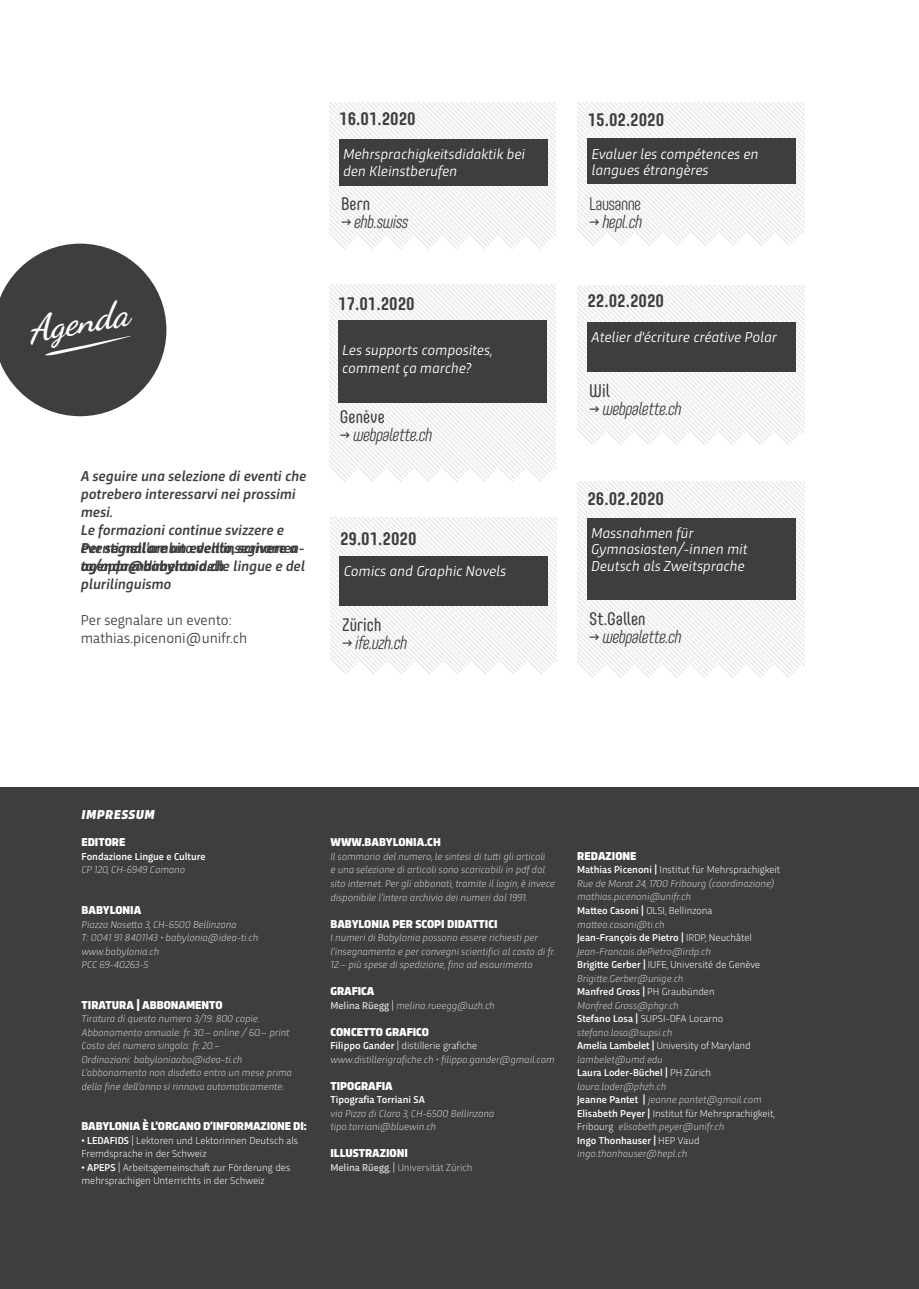
<style>
.page{position:relative;width:919px;height:1289px;background:#fff}
.page>*{position:absolute;margin:0;border:0;box-sizing:border-box;transform-origin:0 0}
.t1{font:italic 700 36px "Dancing Script";color:#fff}
.t2{font:italic 300 18px "Core Mellow 37 Cn";letter-spacing:-.03em;color:#3e3e3f}
.t3{font:700 18px "Core Mellow 67 Cn";color:#3e3e3f}
.t4{font:18px "Core Mellow 47 Cn";color:#3e3e3f}
.t5{font:300 18px "Core Mellow 37 Cn";letter-spacing:-.03em;color:#3e3e3f}
.t6{font:italic 15px/16.5px "Trasandina";color:#fff}
.t7{font:italic 500 15px/18px "Trasandina";color:#3e3e3f}
.t8{font:italic 700 15px/18px "Trasandina";color:#3e3e3f}
.t9{font:15px/18px "Trasandina";color:#3e3e3f}
.t10{font:italic 900 13.5px "Trasandina";letter-spacing:.05em;color:#fff}
.t11{font:900 12px "Trasandina";color:#fff}
.t12{font:italic 300 10.5px/13.5px "Trasandina";color:#d1d2d4}
.t13{font:300 10.5px/13.5px "Trasandina";color:#fff}
.t14{font:500 10.5px "Trasandina";color:#fff}
.t15{font:300 10.5px "Trasandina";color:#d1d2d4}
.s1{font-style:normal}
.s2{font-weight:500}
.s3{font-weight:500;font-style:normal}
.s4{font-style:normal;color:#fff}
.s5{font-weight:500;font-style:normal;color:#fff}
.s6{font-style:italic}
.s7{color:#fff}
</style>
<div class="page">
<div style="left:0;top:787px;width:918px;height:501px;background:#3e3e3f"></div>
<svg style="left:0;top:243px;width:166px;height:173px"></svg>
<svg style="left:578px;top:285px;width:226px;height:160px"></svg>
<div style="left:587px;top:322px;width:208px;height:49px;background:#3e3e3f"></div>
<svg style="left:330px;top:517px;width:226px;height:158px"></svg>
<div style="left:339px;top:556px;width:209px;height:49px;background:#3e3e3f"></div>
<svg style="left:578px;top:482px;width:226px;height:196px"></svg>
<div style="left:587px;top:517px;width:208px;height:82px;background:#3e3e3f"></div>
<svg style="left:329px;top:284px;width:226px;height:197px"></svg>
<div style="left:338px;top:320px;width:208px;height:83px;background:#3e3e3f"></div>
<svg style="left:578px;top:103px;width:226px;height:143px"></svg>
<div style="left:587px;top:139px;width:208px;height:45px;background:#3e3e3f"></div>
<svg style="left:330px;top:103px;width:226px;height:146px"></svg>
<div style="left:339px;top:139px;width:208px;height:47px;background:#3e3e3f"></div>
<h1 class="t1" style="left:25px;top:308px;width:103px;rotate:-10deg">Agenda</h1>
<h3 class="t7" style="left:81px;top:466px;width:227px">A seguire una selezione di eventi che potrebero interessarvi nei prossimi mesi.</h3>
<h3 class="t8" style="left:81px;top:538px;width:218px">Per segna are un ev nto, scrivere a agenda@babylonia.ch</h3>
<h3 class="t7" style="left:81px;top:520px;width:226px">Le formazioni continue svizzere e eventi nell’ambito dell’insegnamen&shy;to/apprendimento delle lingue e del plurilinguismo</h3>
<h3 class="t9" style="left:81px;top:610px;width:168px">Per segnalare un evento: mathias.picenoni@unifr.ch</h3>
<h2 class="t3" style="left:339px;top:106px;width:78px">16.01.2020</h2>
<h3 class="t6" style="left:343px;top:145px;width:183px">Mehrsprachigkeitsdidaktik bei den Kleinstberufen</h3>
<h2 class="t4" style="left:341px;top:191px;width:31px">Bern</h2>
<h2 class="t2" style="left:341px;top:209px;width:68px"><span class="s1">→</span> ehb.swiss</h2>
<h2 class="t3" style="left:338px;top:290px;width:78px">17.01.2020</h2>
<h3 class="t6" style="left:342px;top:340px;width:152px;line-height:18px">Les supports composites, comment ça marche?</h3>
<h2 class="t4" style="left:340px;top:403px;width:46px">Genève</h2>
<h2 class="t2" style="left:340px;top:422px;width:94px"><span class="s1">→</span> webpalette.ch</h2>
<h2 class="t3" style="left:340px;top:525px;width:78px">29.01.2020</h2>
<h3 class="t6" style="left:344px;top:562px;width:164px">Comics and Graphic Novels</h3>
<h2 class="t4" style="left:342px;top:611px;width:41px">Zürich</h2>
<h2 class="t2" style="left:342px;top:629px;width:66px"><span class="s1">→</span> ife.uzh.ch</h2>
<h2 class="t3" style="left:587px;top:106px;width:78px">15.02.2020</h2>
<h3 class="t6" style="left:591px;top:144px;width:168px">Evaluer les compétences en langues étrangères</h3>
<h2 class="t5" style="left:589px;top:191px;width:54px">Lausanne</h2>
<h2 class="t2" style="left:589px;top:209px;width:54px"><span class="s1">→</span> hepl.ch</h2>
<h2 class="t3" style="left:587px;top:287px;width:78px">22.02.2020</h2>
<h3 class="t6" style="left:591px;top:328px;width:187px">Atelier d'écriture créative Polar</h3>
<h2 class="t4" style="left:589px;top:377px;width:22px">Wil</h2>
<h2 class="t2" style="left:589px;top:395px;width:94px"><span class="s1">→</span> webpalette.ch</h2>
<h2 class="t3" style="left:587px;top:485px;width:78px">26.02.2020</h2>
<h3 class="t6" style="left:591px;top:523px;width:158px">Massnahmen für<br>Gymnasiasten/-innen mit<br>Deutsch als Zweitsprache</h3>
<h2 class="t4" style="left:589px;top:605px;width:58px">St.Gallen</h2>
<h2 class="t2" style="left:589px;top:623px;width:94px"><span class="s1">→</span> webpalette.ch</h2>
<p class="t10" style="left:81px;top:805px;width:74px">IMPRESSUM</p>
<p class="t11" style="left:81px;top:833px;width:45px">EDITORE</p>
<p class="t14" style="left:81px;top:848px;width:126px">Fondazione Lingue e Culture</p>
<p class="t12" style="left:81px;top:862px;width:105px">CP 120, CH-6949 Comano</p>
<p class="t11" style="left:81px;top:901px;width:61px">BABYLONIA</p>
<p class="t12" style="left:81px;top:916px;width:178px">Piazza Nosetto 3, CH-6500 Bellinzona<br>T: 0041 91 8401143 • babylonia@idea-ti.ch www.babylonia.ch<br>PCC 69-40263-5</p>
<p class="t11" style="left:81px;top:995px;width:143px">TIRATURA | ABBONAMENTO</p>
<p class="t12" style="left:81px;top:1011px;width:212px">Tiratura di questo numero 3/19: 800 copie.<br>Abbonamento annuale: fr. 30.– online / 60.– print Costo del numero singolo: fr. 20.–<br>Ordinazioni: babyloniaabo@idea-ti.ch L’abbonamento non disdetto entro un mese prima della fine dell’anno si rinnova automaticamente.</p>
<p class="t11" style="left:81px;top:1117px;width:226px">BABYLONIA È L’ORGANO D’INFORMAZIONE DI:</p>
<p class="t13" style="left:81px;top:1132px;width:218px"><span class="s2">• LEDAFIDS</span> | Lektoren und Lektorinnen Deutsch als<br>Fremdsprache in der Schweiz</p>
<p class="t13" style="left:81px;top:1159px;width:210px"><span class="s2">• APEPS</span> | Arbeitsgemeinschaft zur Förderung des mehrsprachigen Unterrichts in der Schweiz</p>
<p class="t11" style="left:330px;top:833px;width:112px">WWW.BABYLONIA.CH</p>
<p class="t12" style="left:330px;top:849px;width:226px">Il sommario del numero, le sintesi di tutti gli articoli<br>e una selezione di articoli sono scaricabili in pdf dal sito internet. Per gli abbonati, tramite il login, è invece disponibile l’intero archivio dei numeri dal 1991.</p>
<p class="t11" style="left:330px;top:914px;width:168px">BABYLONIA PER SCOPI DIDATTICI</p>
<p class="t12" style="left:330px;top:930px;width:226px">I numeri di Babylonia possono essere richiesti per l’insegnamento e per convegni scientifici al costo di fr.<br>12.– più spese di spedizione, fino ad esaurimento</p>
<p class="t11" style="left:330px;top:982px;width:46px">GRAFICA</p>
<p class="t12" style="left:330px;top:997px;width:166px"><span class="s3">Melina Rüegg</span> <span class="s4">|</span> melina.rueegg@uzh.ch</p>
<p class="t11" style="left:330px;top:1022px;width:100px">CONCETTO GRAFICO</p>
<p class="t12" style="left:330px;top:1038px;width:226px"><span class="s5">Filippo Gander</span> <span class="s4">| distillerie grafiche </span>www.distillerigrafiche.ch • filippo.gander@gmail.com</p>
<p class="t11" style="left:330px;top:1076px;width:64px">TIPOGRAFIA</p>
<p class="t14" style="left:330px;top:1091px;width:96px">Tipografia Torriani SA</p>
<p class="t12" style="left:330px;top:1105px;width:165px">via Pizzo di Claro 3, CH-6500 Bellinzona tipo.torriani@bluewin.ch</p>
<p class="t11" style="left:330px;top:1144px;width:79px">ILLUSTRAZIONI</p>
<p class="t15" style="left:330px;top:1159px;width:144px"><span class="s2">Melina Rüegg</span><span class="s6">,</span> <span class="s7">|</span> Universität Zürich</p>
<p class="t11" style="left:577px;top:847px;width:61px">REDAZIONE</p>
<p class="t12" style="left:577px;top:862px;width:204px"><span class="s5">Mathias Picenoni |</span> <span class="s4">Institut für Mehrsprachigkeit </span>Rue de Morat 24, 1700 Fribourg (coordinazione) mathias.picenoni@unifr.ch<br><span class="s5">Matteo Casoni |</span> <span class="s4">OLSI, Bellinzona </span>matteo.casoni@ti.ch<br><span class="s5">Jean-François de Pietro |</span> <span class="s4">IRDP, Neuchâtel </span>Jean-Francois.dePietro@irdp.ch<br><span class="s5">Brigitte Gerber |</span> <span class="s4">IUFE, Université de Genève </span>Brigitte.Gerber@unige.ch<br><span class="s5">Manfred Gross |</span> <span class="s4">PH Graubünden </span>Manfred.Gross@phgr.ch<br><span class="s5">Stefano Losa |</span> <span class="s4">SUPSI-DFA Locarno </span>stefano.losa@supsi.ch<br><span class="s5">Amelia Lambelet |</span> <span class="s4">University of Maryland </span>lambelet@umd.edu<br><span class="s5">Laura Loder-Büchel |</span> <span class="s4">PH Zürich </span>laura.loder@phzh.ch<br><span class="s5">Jeanne Pantet |</span> jeanne.pantet@gmail.com <span class="s5">Elisabeth Peyer |</span> <span class="s4">Institut für Mehrsprachigkeit, Fribourg</span> elisabeth.peyer@unifr.ch<br><span class="s5">Ingo Thonhauser |</span> <span class="s4">HEP Vaud </span>ingo.thonhauser@hepl.ch</p>
</div>
